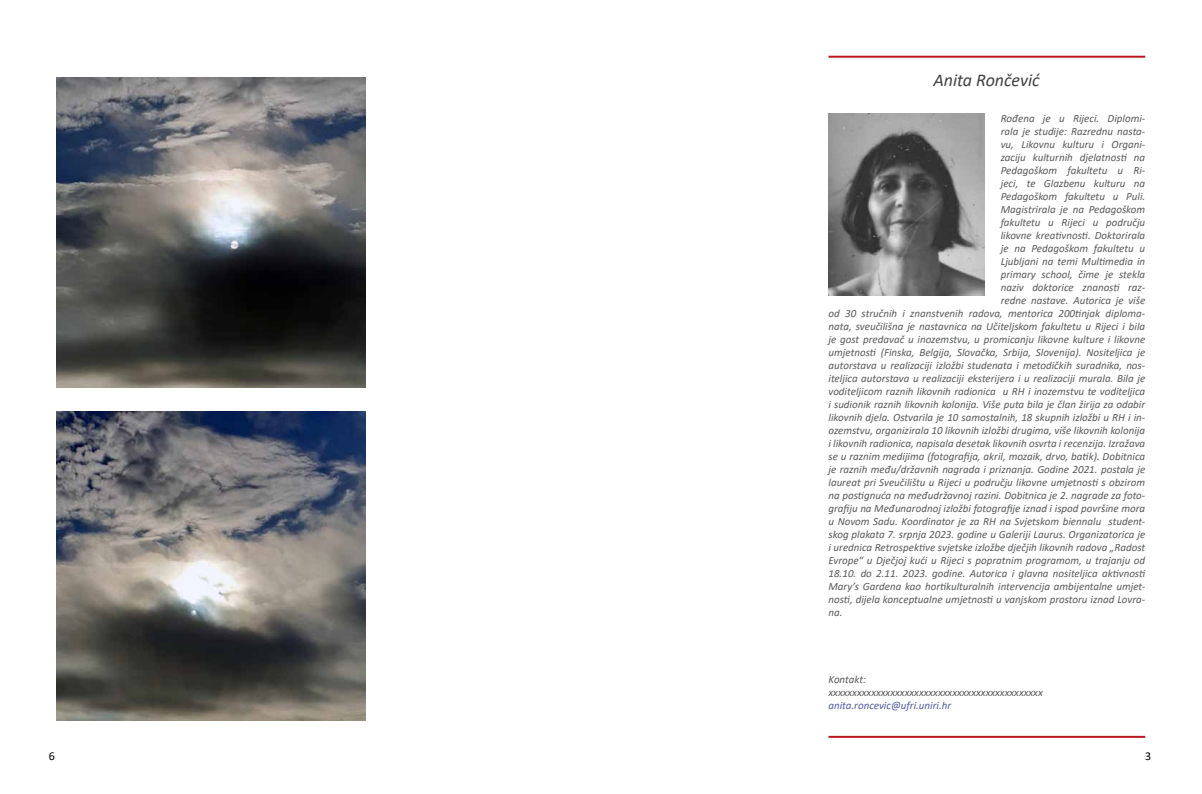
<style>
.page{position:relative;width:1202px;height:794px;background:#fff}
.page>*{position:absolute;margin:0;border:0;box-sizing:border-box;transform-origin:0 0}
.t1{font:italic 18px "Calibri";color:#414042}
.t2{font:12px "Calibri";color:#000}
.t3{font:italic 11px/13px "Calibri";color:#58595b}
.t4{font:italic 11px "Calibri";color:#4f5b9e}
</style>
<div class="page">
<hr style="left:828px;top:56px;width:317px;height:2px;background:#bb171d">
<hr style="left:828px;top:736px;width:317px;height:2px;background:#bb171d">
<img style="left:828px;top:113px;width:157px;height:183px">
<img style="left:57px;top:78px;width:309px;height:309px">
<img style="left:57px;top:411px;width:309px;height:309px">
<h1 class="t1" style="left:933px;top:68px;width:108px">Anita Rončević</h1>
<p class="t3" style="left:1001px;top:111px;width:146px">Rođena je u Rijeci. Diplomi-</p>
<p class="t3" style="left:1001px;top:124px;width:146px">rala je studije: Razrednu nasta-</p>
<p class="t3" style="left:1001px;top:137px;width:146px">vu, Likovnu kulturu i Organi-</p>
<p class="t3" style="left:1001px;top:150px;width:146px">zaciju kulturnih djelatnosti na</p>
<p class="t3" style="left:1001px;top:163px;width:146px">Pedagoškom fakultetu u Ri-</p>
<p class="t3" style="left:1001px;top:176px;width:146px">jeci, te Glazbenu kulturu na</p>
<p class="t3" style="left:1001px;top:189px;width:146px">Pedagoškom fakultetu u Puli.</p>
<p class="t3" style="left:1001px;top:202px;width:146px">Magistrirala je na Pedagoškom</p>
<p class="t3" style="left:1001px;top:215px;width:146px">fakultetu u Rijeci u području</p>
<p class="t3" style="left:1001px;top:228px;width:146px">likovne kreativnosti. Doktorirala</p>
<p class="t3" style="left:1001px;top:241px;width:146px">je na Pedagoškom fakultetu u</p>
<p class="t3" style="left:1001px;top:254px;width:146px">Ljubljani na temi Multimedia in</p>
<p class="t3" style="left:1001px;top:267px;width:146px">primary school, čime je stekla</p>
<p class="t3" style="left:1001px;top:280px;width:146px">naziv doktorice znanosti raz-</p>
<p class="t3" style="left:1001px;top:293px;width:146px">redne nastave. Autorica je više</p>
<p class="t3" style="left:828px;top:306px;width:318px">od 30 stručnih i znanstvenih radova, mentorica 200tinjak diploma-</p>
<p class="t3" style="left:828px;top:319px;width:318px">nata, sveučilišna je nastavnica na Učiteljskom fakultetu u Rijeci i bila</p>
<p class="t3" style="left:828px;top:332px;width:318px">je gost predavač u inozemstvu, u promicanju likovne kulture i likovne</p>
<p class="t3" style="left:828px;top:345px;width:318px">umjetnosti (Finska, Belgija, Slovačka, Srbija, Slovenija). Nositeljica je</p>
<p class="t3" style="left:828px;top:358px;width:318px">autorstava u realizaciji izložbi studenata i metodičkih suradnika, nos-</p>
<p class="t3" style="left:828px;top:371px;width:318px">iteljica autorstava u realizaciji eksterijera i u realizaciji murala. Bila je</p>
<p class="t3" style="left:828px;top:384px;width:318px">voditeljicom raznih likovnih radionica u RH i inozemstvu te voditeljica</p>
<p class="t3" style="left:828px;top:397px;width:318px">i sudionik raznih likovnih kolonija. Više puta bila je član žirija za odabir</p>
<p class="t3" style="left:828px;top:410px;width:318px">likovnih djela. Ostvarila je 10 samostalnih, 18 skupnih izložbi u RH i in-</p>
<p class="t3" style="left:828px;top:423px;width:318px">ozemstvu, organizirala 10 likovnih izložbi drugima, više likovnih kolonija</p>
<p class="t3" style="left:828px;top:436px;width:318px">i likovnih radionica, napisala desetak likovnih osvrta i recenzija. Izražava</p>
<p class="t3" style="left:828px;top:449px;width:318px">se u raznim medijima (fotografija, akril, mozaik, drvo, batik). Dobitnica</p>
<p class="t3" style="left:828px;top:462px;width:318px">je raznih među/državnih nagrada i priznanja. Godine 2021. postala je</p>
<p class="t3" style="left:828px;top:475px;width:318px">laureat pri Sveučilištu u Rijeci u području likovne umjetnosti s obzirom</p>
<p class="t3" style="left:828px;top:488px;width:318px">na postignuća na međudržavnoj razini. Dobitnica je 2. nagrade za foto-</p>
<p class="t3" style="left:828px;top:501px;width:318px">grafiju na Međunarodnoj izložbi fotografije iznad i ispod površine mora</p>
<p class="t3" style="left:828px;top:514px;width:318px">u Novom Sadu. Koordinator je za RH na Svjetskom biennalu student-</p>
<p class="t3" style="left:828px;top:527px;width:318px">skog plakata 7. srpnja 2023. godine u Galeriji Laurus. Organizatorica je</p>
<p class="t3" style="left:828px;top:540px;width:318px">i urednica Retrospektive svjetske izložbe dječjih likovnih radova „Radost</p>
<p class="t3" style="left:828px;top:553px;width:318px">Evrope“ u Dječjoj kući u Rijeci s popratnim programom, u trajanju od</p>
<p class="t3" style="left:828px;top:566px;width:318px">18.10. do 2.11. 2023. godine. Autorica i glavna nositeljica aktivnosti</p>
<p class="t3" style="left:828px;top:579px;width:318px">Mary’s Gardena kao hortikulturalnih intervencija ambijentalne umjet-</p>
<p class="t3" style="left:828px;top:592px;width:318px">nosti, dijela konceptualne umjetnosti u vanjskom prostoru iznad Lovra-</p>
<p class="t3" style="left:828px;top:605px;width:16px">na.</p>
<p class="t3" style="left:828px;top:672px;width:216px">Kontakt: xxxxxxxxxxxxxxxxxxxxxxxxxxxxxxxxxxxxxxxxxxxxx</p>
<p class="t4" style="left:828px;top:698px;width:124px">anita.roncevic@ufri.uniri.hr</p>
<p class="t2" style="left:49px;top:748px;width:8px">6</p>
<p class="t2" style="left:1145px;top:748px;width:8px">3</p>
</div>
